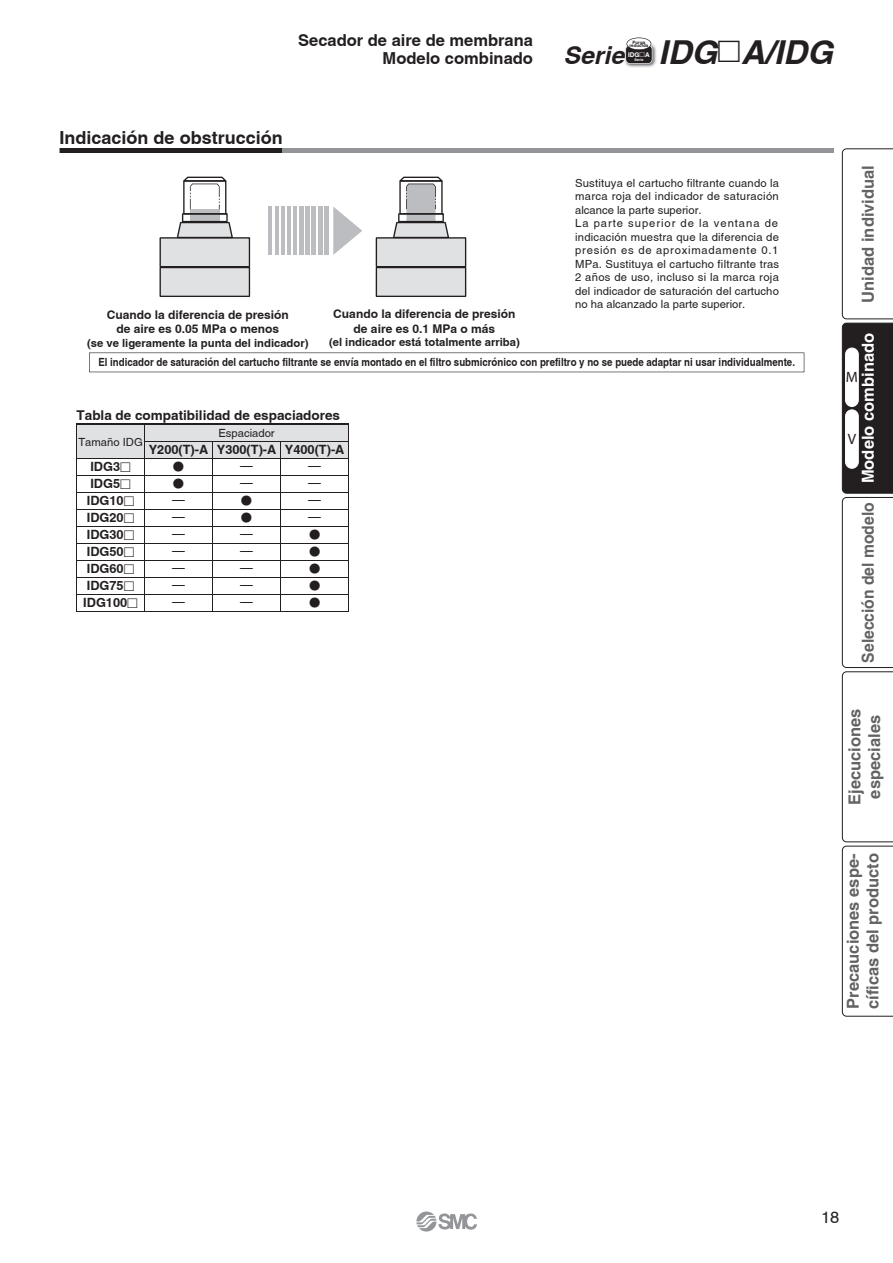
<style>
.page{position:relative;width:893px;height:1263px;background:#fff}
.page>*{position:absolute;margin:0;border:0;box-sizing:border-box;transform-origin:0 0}
.t1{font:italic 700 33px "Helvetica";color:#231f20}
.t2{font:700 18px "Helvetica";color:#231f20}
.t3{font:700 16.5px/19.8px "Helvetica";color:#636366;text-align:center}
.t4{font:700 16.5px/18px "Helvetica";color:#231f20}
.t5{font:700 16.5px "Helvetica";color:#636366;scale:.95 1}
.t6{font:700 16.5px "Helvetica";color:#fff}
.t7{font:16.5px "Helvetica";color:#231f20}
.t8{font:700 condensed 15px "Helvetica";color:#231f20}
.t9{font:700 13.5px "Helvetica";color:#231f20}
.t10{font:700 12.75px/17px "Helvetica";color:#231f20;text-align:center}
.t11{font:12.75px/17px "Helvetica";color:#231f20;text-align:justify}
.t12{font:12.75px/17px "European Pi One";color:#231f20}
.t13{font:700 12px/14.4px "Helvetica";color:#231f20;text-align:center}
.t14{font:11.25px/13.5px "Helvetica";letter-spacing:.02em;color:#231f20}
.t15{font:700 11.25px "Helvetica";color:#231f20;scale:.86 1}
.t16{font:700 11.25px "Helvetica";color:#231f20}
.t17{font:11.25px "Helvetica";color:#231f20}
.t18{font:700 6.45px "Helvetica";color:#fff}
.t19{font:700 4.5px/3.8px "Helvetica";color:#231f20;text-align:center}
.t20{font:700 3.75px "Helvetica";color:#fff}
.s1{font-style:italic;font-size:24.75px}
.s2{font-family:"European Pi Three";font-weight:400}
.s3{font-family:"European Pi Three";font-weight:400;font-style:normal;font-size:28.5px}
</style>
<div class="page">
<svg style="left:159px;top:177px;width:91px;height:120px"></svg>
<svg style="left:375px;top:177px;width:91px;height:120px"></svg>
<hr style="left:269px;top:207px;width:3px;height:48px;background:#bcbdc0">
<hr style="left:275px;top:207px;width:3px;height:48px;background:#bcbdc0">
<hr style="left:281px;top:207px;width:3px;height:48px;background:#bcbdc0">
<hr style="left:287px;top:207px;width:4px;height:48px;background:#bcbdc0">
<hr style="left:293px;top:207px;width:4px;height:48px;background:#bcbdc0">
<hr style="left:299px;top:207px;width:4px;height:48px;background:#bcbdc0">
<div style="left:305px;top:207px;width:5px;height:48px;background:#bcbdc0"></div>
<hr style="left:312px;top:207px;width:4px;height:48px;background:#bcbdc0">
<hr style="left:318px;top:207px;width:4px;height:48px;background:#bcbdc0">
<div style="left:324px;top:207px;width:5px;height:48px;background:#bcbdc0"></div>
<svg style="left:333px;top:207px;width:29px;height:48px"></svg>
<svg style="left:89px;top:353px;width:715px;height:19px"></svg>
<hr style="left:60px;top:149px;width:773px;height:4px;background:#939598">
<hr style="left:60px;top:149px;width:221px;height:4px;background:#231f20">
<div style="left:77px;top:424px;width:272px;height:34px;background:#e0e1e3"></div>
<hr style="left:77px;top:424px;width:272px;height:1px;background:#231f20">
<hr style="left:77px;top:458px;width:272px;height:1px;background:#231f20">
<hr style="left:145px;top:441px;width:204px;height:1px;background:#231f20">
<hr style="left:77px;top:475px;width:272px;height:1px;background:#231f20">
<hr style="left:77px;top:492px;width:272px;height:1px;background:#231f20">
<hr style="left:77px;top:509px;width:272px;height:1px;background:#231f20">
<hr style="left:77px;top:526px;width:272px;height:1px;background:#231f20">
<hr style="left:77px;top:543px;width:272px;height:1px;background:#231f20">
<hr style="left:77px;top:560px;width:272px;height:1px;background:#231f20">
<hr style="left:77px;top:577px;width:272px;height:1px;background:#231f20">
<hr style="left:77px;top:594px;width:272px;height:1px;background:#231f20">
<hr style="left:77px;top:611px;width:272px;height:1px;background:#231f20">
<hr style="left:76px;top:424px;width:1px;height:188px;background:#231f20">
<hr style="left:144px;top:424px;width:1px;height:188px;background:#231f20">
<hr style="left:212px;top:441px;width:1px;height:171px;background:#231f20">
<hr style="left:280px;top:441px;width:1px;height:171px;background:#231f20">
<hr style="left:348px;top:424px;width:1px;height:188px;background:#231f20">
<img style="left:625px;top:44px;width:32px;height:24px">
<svg style="left:625px;top:38px;width:27px;height:26px"></svg>
<svg style="left:416px;top:1212px;width:61px;height:20px"></svg>
<svg style="left:841px;top:148px;width:51px;height:869px"></svg>
<div style="left:845px;top:348px;width:13px;height:58px;background:#fff;border-radius:6px"></div>
<div style="left:845px;top:348px;width:13px;height:59px;border:1px solid #fff;border-radius:6px"></div>
<div style="left:845px;top:410px;width:13px;height:58px;background:#fff;border-radius:6px"></div>
<div style="left:845px;top:409px;width:13px;height:60px;border:1px solid #fff;border-radius:6px"></div>
<h3 class="t4" style="left:382px;top:33px;width:243px;text-indent:-84px">Secador de aire de membrana<br>Modelo combinado <span class="s1">Serie</span></h3>
<p class="t19" style="left:629px;top:41px;width:20px">Purga reducida</p>
<p class="t18" style="left:628px;top:52px;width:23px">IDG<span class="s2">-</span>A</p>
<p class="t20" style="left:634px;top:59px;width:11px">Serie</p>
<h1 class="t1" style="left:658px;top:40px;width:176px">IDG<span class="s3">-</span>A/IDG</h1>
<h2 class="t2" style="left:60px;top:131px;width:225px">Indicación de obstrucción</h2>
<p class="t13" style="left:107px;top:308px;width:184px">Cuando la diferencia de presión de aire es 0.05 MPa o menos</p>
<p class="t16" style="left:87px;top:338px;width:223px">(se ve ligeramente la punta del indicador)</p>
<p class="t13" style="left:333px;top:308px;width:184px">Cuando la diferencia de presión de aire es 0.1 MPa o más</p>
<p class="t16" style="left:329px;top:338px;width:192px">(el indicador está totalmente arriba)</p>
<p class="t14" style="left:575px;top:177px;width:205px">Sustituya el cartucho filtrante cuando la marca roja del indicador de saturación alcance la parte superior.<br>La parte superior de la ventana de indicación muestra que la diferencia de presión es de aproximadamente 0.1<br>MPa. Sustituya el cartucho filtrante tras 2 años de uso, incluso si la marca roja del indicador de saturación del cartucho no ha alcanzado la parte superior.</p>
<p class="t15" style="left:98px;top:358px;width:811px">El indicador de saturación del cartucho filtrante se envía montado en el filtro submicrónico con prefiltro y no se puede adaptar ni usar individualmente.</p>
<p class="t9" style="left:77px;top:411px;width:265px">Tabla de compatibilidad de espaciadores</p>
<p class="t17" style="left:218px;top:429px;width:58px">Espaciador</p>
<p class="t10" style="left:149px;top:442px;width:61px">Y200(T)-A</p>
<p class="t12" style="left:173px;top:459px;width:12px">- -</p>
<p class="t11" style="left:172px;top:493px;width:14px">— — — — — — —</p>
<p class="t17" style="left:78px;top:438px;width:66px">Tamaño IDG</p>
<p class="t10" style="left:83px;top:459px;width:56px">IDG3<span class="s2">-<br></span>IDG5<span class="s2">-<br></span>IDG10<span class="s2">-<br></span>IDG20<span class="s2">-<br></span>IDG30<span class="s2">-<br></span>IDG50<span class="s2">-<br></span>IDG60<span class="s2">-<br></span>IDG75<span class="s2">-<br></span>IDG100<span class="s2">-</span></p>
<p class="t10" style="left:217px;top:442px;width:61px">Y300(T)-A</p>
<p class="t11" style="left:240px;top:459px;width:14px">— —</p>
<p class="t12" style="left:241px;top:493px;width:12px">- -</p>
<p class="t11" style="left:240px;top:527px;width:14px">— — — — —</p>
<p class="t10" style="left:285px;top:442px;width:61px">Y400(T)-A</p>
<p class="t11" style="left:308px;top:459px;width:14px">— — — —</p>
<p class="t12" style="left:309px;top:527px;width:12px;text-align:justify">- - - - -</p>
<h3 class="t3" style="left:860px;top:303px;width:139px;rotate:-90deg">Unidad individual</h3>
<h3 class="t6" style="left:862px;top:483px;width:152px;rotate:-90deg">Modelo combinado</h3>
<h3 class="t5" style="left:862px;top:663px;width:170px;rotate:-90deg">Selección del modelo</h3>
<h3 class="t8" style="left:845px;top:368px;width:14px">M</h3>
<h3 class="t8" style="left:847px;top:430px;width:10px">V</h3>
<h3 class="t3" style="left:846px;top:805px;width:98px;rotate:-90deg">Ejecuciones especiales</h3>
<h3 class="t3" style="left:844px;top:1009px;width:157px;text-align:left;rotate:-90deg">Precauciones espe&shy;cíficas del producto</h3>
<h3 class="t7" style="left:821px;top:1211px;width:20px">18</h3>
</div>
